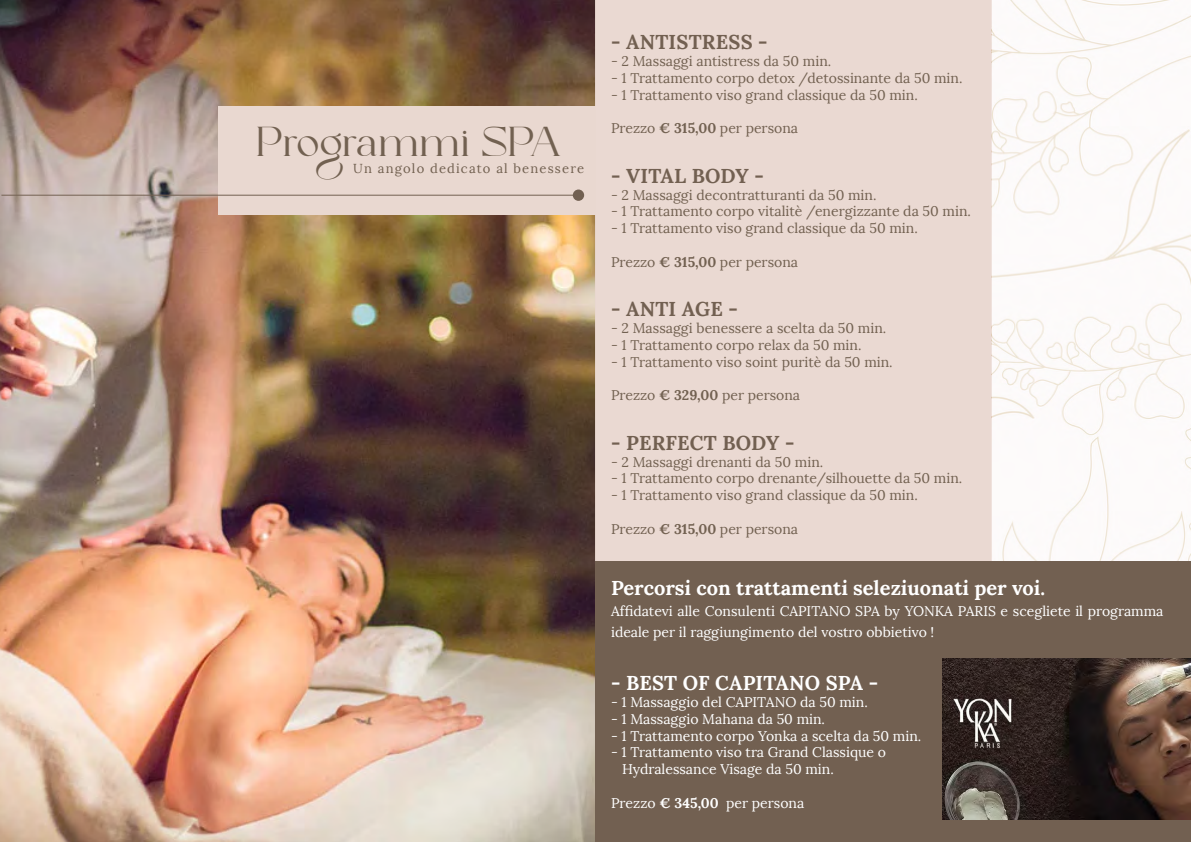
<style>
.page{position:relative;width:1191px;height:842px;background:#fff}
.page>*{position:absolute;margin:0;border:0;box-sizing:border-box;transform-origin:0 0}
.t1{font:36px "Kugile";letter-spacing:-.02em;color:#726151}
.t2{font:700 20px "Lora";color:#fff}
.t3{font:700 20px "Lora";letter-spacing:.01em;color:#726051}
.t4{font:14px "Lora";color:#726151}
.t5{font:14px/16.8px "Lora";color:#fff}
.t6{font:13px "Lora";letter-spacing:.09em;color:#726151}
.s1{font-weight:700}
</style>
<div class="page">
<img style="left:0;top:0;width:595px;height:842px">
<div style="left:218px;top:106px;width:377px;height:108px;background:#e9d8d0"></div>
<div style="left:595px;top:0;width:396px;height:842px;background:#e9d8d0"></div>
<img style="left:991px;top:0;width:200px;height:561px">
<hr style="left:1px;top:195px;width:577px;height:1px;background:#736152">
<div style="left:573px;top:189px;width:11px;height:12px;background:#726051;border-radius:50%"></div>
<div style="left:595px;top:561px;width:596px;height:281px;background:#726051"></div>
<img style="left:942px;top:658px;width:249px;height:161px">
<h1 class="t1" style="left:256px;top:123px;width:308px">Programmi SPA</h1>
<p class="t6" style="left:353px;top:161px;width:232px">Un angolo dedicato al benessere</p>
<h2 class="t3" style="left:611px;top:29px;width:158px">- ANTISTRESS -</h2>
<p class="t4" style="left:611px;top:53px;width:222px">- 2 Massaggi antistress da 50 min.</p>
<p class="t4" style="left:611px;top:69px;width:353px">- 1 Trattamento corpo detox /detossinante da 50 min.</p>
<p class="t4" style="left:611px;top:86px;width:308px">- 1 Trattamento viso grand classique da 50 min.</p>
<p class="t4" style="left:611px;top:120px;width:188px">Prezzo <span class="s1">€ 315,00</span> per persona</p>
<h2 class="t3" style="left:611px;top:163px;width:154px">- VITAL BODY -</h2>
<p class="t4" style="left:611px;top:186px;width:267px">- 2 Massaggi decontratturanti da 50 min.</p>
<p class="t4" style="left:611px;top:203px;width:361px">- 1 Trattamento corpo vitalitè /energizzante da 50 min.</p>
<p class="t4" style="left:611px;top:220px;width:308px">- 1 Trattamento viso grand classique da 50 min.</p>
<p class="t4" style="left:611px;top:253px;width:188px">Prezzo <span class="s1">€ 315,00</span> per persona</p>
<h2 class="t3" style="left:611px;top:296px;width:128px">- ANTI AGE -</h2>
<p class="t4" style="left:611px;top:320px;width:277px">- 2 Massaggi benessere a scelta da 50 min.</p>
<p class="t4" style="left:611px;top:336px;width:252px">- 1 Trattamento corpo relax da 50 min.</p>
<p class="t4" style="left:611px;top:353px;width:283px">- 1 Trattamento viso soint puritè da 50 min.</p>
<p class="t4" style="left:611px;top:387px;width:191px">Prezzo <span class="s1">€ 329,00</span> per persona</p>
<h2 class="t3" style="left:611px;top:430px;width:185px">- PERFECT BODY -</h2>
<p class="t4" style="left:611px;top:453px;width:214px">- 2 Massaggi drenanti da 50 min.</p>
<p class="t4" style="left:611px;top:470px;width:353px">- 1 Trattamento corpo drenante/silhouette da 50 min.</p>
<p class="t4" style="left:611px;top:487px;width:308px">- 1 Trattamento viso grand classique da 50 min.</p>
<p class="t4" style="left:611px;top:520px;width:188px">Prezzo <span class="s1">€ 315,00</span> per persona</p>
<h2 class="t2" style="left:611px;top:574px;width:435px">Percorsi con trattamenti seleziuonati per voi.</h2>
<p class="t5" style="left:611px;top:600px;width:554px;line-height:21px">Affidatevi alle Consulenti CAPITANO SPA by YONKA PARIS e scegliete il programma ideale per il raggiungimento del vostro obbietivo !</p>
<h2 class="t2" style="left:611px;top:670px;width:269px">- BEST OF CAPITANO SPA -</h2>
<p class="t5" style="left:611px;top:694px;width:258px">- 1 Massaggio del CAPITANO da 50 min.</p>
<p class="t5" style="left:611px;top:710px;width:215px">- 1 Massaggio Mahana da 50 min.</p>
<p class="t5" style="left:611px;top:727px;width:312px">- 1 Trattamento corpo Yonka a scelta da 50 min.</p>
<p class="t5" style="left:622px;top:744px;width:265px;text-indent:-11px">- 1 Trattamento viso tra Grand Classique o<br>Hydralessance Visage da 50 min.</p>
<p class="t5" style="left:611px;top:794px;width:195px">Prezzo <span class="s1">€ 345,00</span> per persona</p>
</div>
